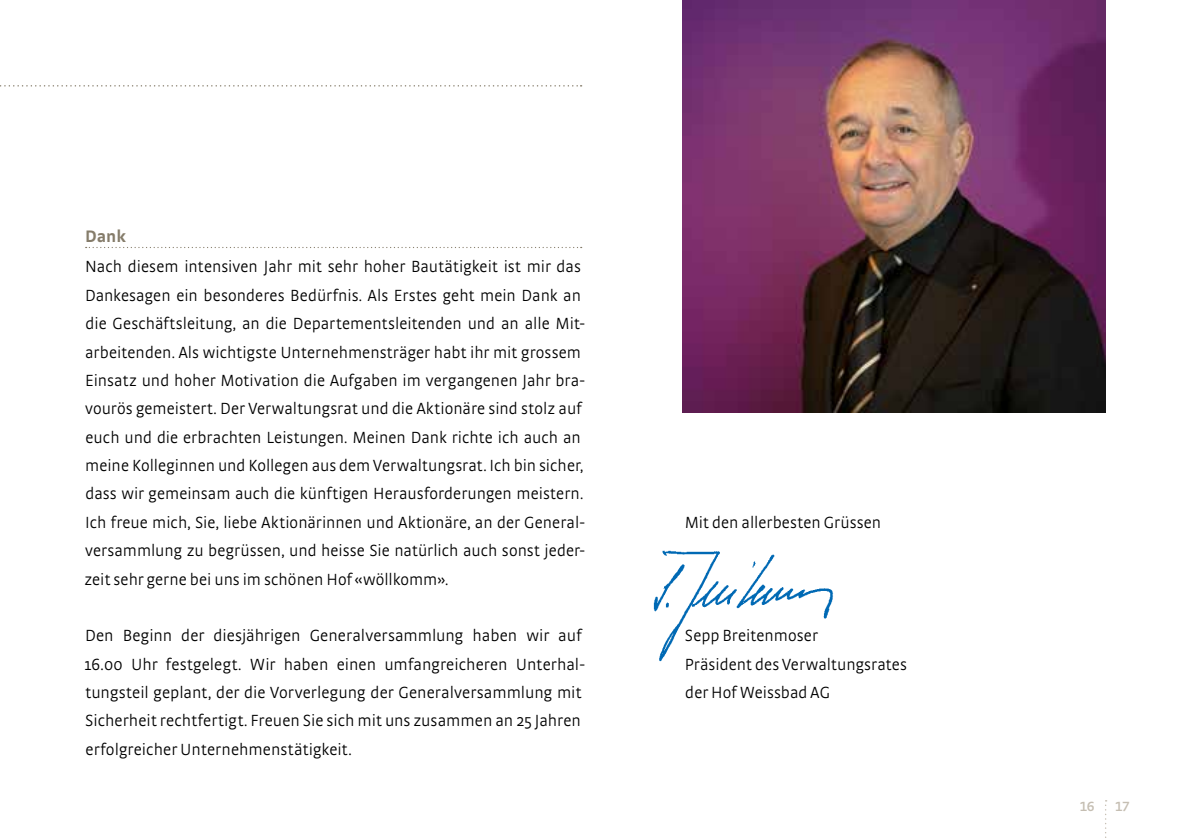
<style>
.page{position:relative;width:1191px;height:840px;background:#fff}
.page>*{position:absolute;margin:0;border:0;box-sizing:border-box;transform-origin:0 0}
.t1{font:700 17.6px "Strada OT";color:#857c6a}
.t2{font:300 17px/28.4px "Strada OT";color:#000}
.t3{font:600 14px "Strada OT";color:#c5beb2}
</style>
<div class="page">
<img style="left:683px;top:0;width:422px;height:412px">
<svg style="left:86px;top:247px;width:496px;height:1px"></svg>
<img style="left:653px;top:550px;width:181px;height:112px">
<svg style="left:0;top:85px;width:581px;height:1px"></svg>
<svg style="left:1105px;top:800px;width:1px;height:38px"></svg>
<p class="t1" style="left:85px;top:225px;width:42px">Dank</p>
<p class="t2" style="left:84px;top:252px;width:502px">Nach diesem intensiven Jahr mit sehr hoher Bautätigkeit ist mir das Dankesagen ein besonderes Bedürfnis. Als Erstes geht mein Dank an die Geschäftsleitung, an die Departementsleitenden und an alle Mit&shy;arbeitenden. Als wichtigste Unternehmensträger habt ihr mit grossem Einsatz und hoher Motivation die Aufgaben im vergangenen Jahr bra&shy;vourös gemeistert. Der Verwaltungsrat und die Aktionäre sind stolz auf euch und die erbrachten Leistungen. Meinen Dank richte ich auch an meine Kolleginnen und Kollegen aus dem Verwaltungsrat. Ich bin sicher, dass wir gemeinsam auch die künftigen Herausforderungen meistern.<br>Ich freue mich, Sie, liebe Aktionärinnen und Aktionäre, an der General&shy;versammlung zu begrüssen, und heisse Sie natürlich auch sonst jeder&shy;zeit sehr gerne bei uns im schönen Hof «wöllkomm».</p>
<p class="t2" style="left:85px;top:621px;width:502px">Den Beginn der diesjährigen Generalversammlung haben wir auf 16.00 Uhr festgelegt. Wir haben einen umfangreicheren Unterhal&shy;tungsteil geplant, der die Vorverlegung der Generalversammlung mit Sicherheit rechtfertigt. Freuen Sie sich mit uns zusammen an 25 Jahren erfolgreicher Unternehmenstätigkeit.</p>
<p class="t2" style="left:684px;top:508px;width:198px">Mit den allerbesten Grüssen</p>
<p class="t2" style="left:685px;top:621px;width:224px">Sepp Breitenmoser<br>Präsident des Verwaltungsrates der Hof Weissbad AG</p>
<p class="t3" style="left:1079px;top:798px;width:16px">16</p>
<p class="t3" style="left:1115px;top:798px;width:16px">17</p>
</div>
